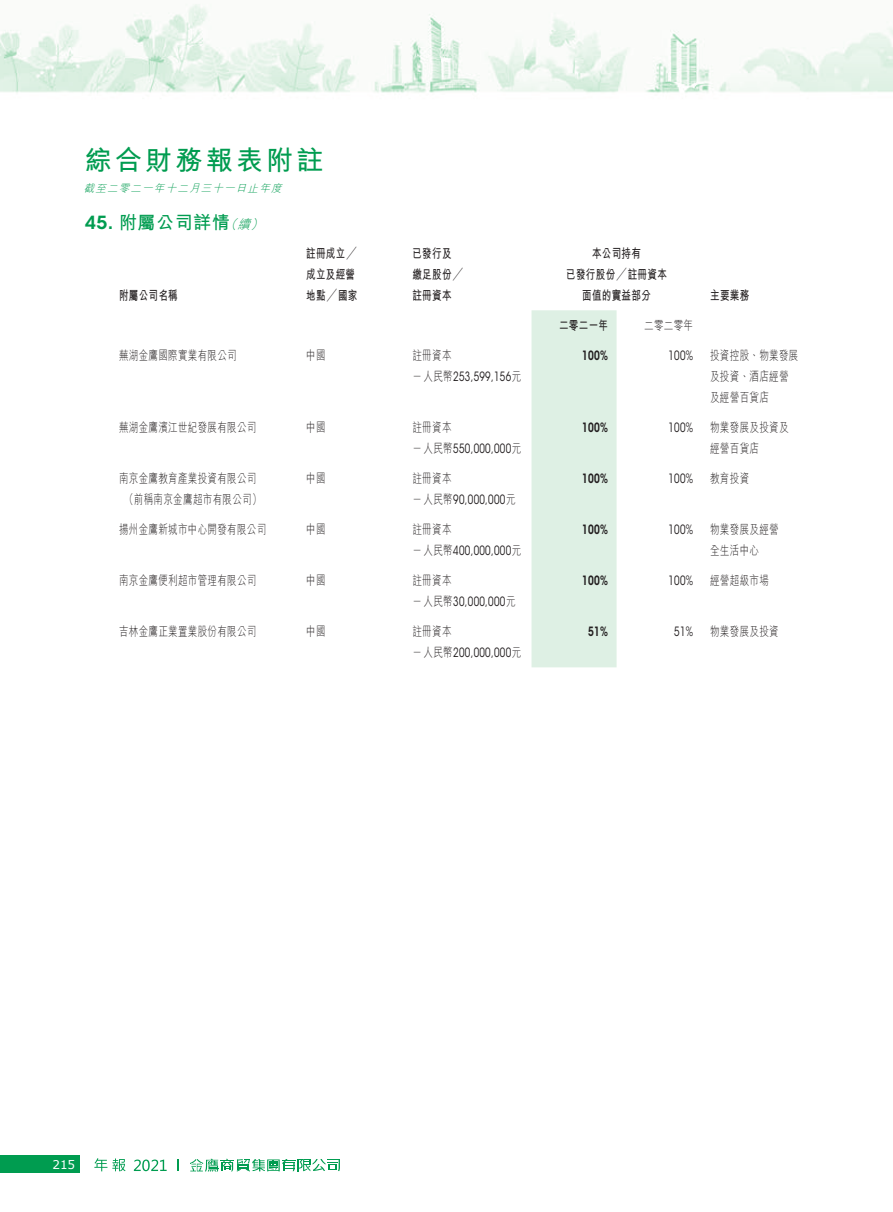
<style>
.page{position:relative;width:893px;height:1212px;background:#fff}
.page>*{position:absolute;margin:0;border:0;box-sizing:border-box;transform-origin:0 0}
.t1{font:700 27px "M Hei HK";letter-spacing:.12em;color:#009c50}
.t2{font:700 18px "M Hei HK";letter-spacing:.03em;color:#009c50}
.t3{font:300 12.75px/21px "M Hei HK";letter-spacing:.03em;color:#231f20;scale:.75 1}
.t4{font:12.75px "ITC Avant Garde Std";letter-spacing:.03em;color:#231f20;scale:.75 1}
.t5{font:700 12.75px/21px "M Hei HK";letter-spacing:.03em;color:#231f20;scale:.75 1}
.t6{font:600 12.75px "ITC Avant Garde Std";letter-spacing:.03em;color:#231f20;scale:.75 1}
.t7{font:italic 300 12.75px "M Hei HK";color:#009c50}
.t8{font:12px "Verdana";color:#fff}
.t9{font:italic 300 10.5px "M Hei HK";color:#009c50}
.s1{font-family:"ITC Avant Garde Std";font-weight:600}
.s2{font-family:"M Hei HK";font-weight:300}
</style>
<div class="page">
<img style="left:0;top:4px;width:893px;height:1169px">
<div style="left:0;top:1155px;width:79px;height:18px;background:#009c50"></div>
<svg style="left:177px;top:1159px;width:1px;height:12px"></svg>
<svg style="left:190px;top:1159px;width:150px;height:13px"></svg>
<svg style="left:94px;top:1158px;width:32px;height:13px"></svg>
<svg style="left:134px;top:1159px;width:33px;height:12px"></svg>
<div style="left:85px;top:145px;width:723px;height:59px;background:#fff"></div>
<div style="left:531px;top:310px;width:86px;height:357px;background:#def0e4"></div>
<h1 class="t1" style="left:85px;top:140px;width:240px">綜合財務報表附註</h1>
<p class="t9" style="left:84px;top:183px;width:202px">截至二零二一年十二月三十一日止年度</p>
<h2 class="t2" style="left:85px;top:209px;width:146px"><span class="s1">45.</span> 附屬公司詳情</h2>
<p class="t7" style="left:237px;top:217px;width:18px">續</p>
<p class="t7" style="left:224px;top:217px;width:18px">（</p>
<p class="t7" style="left:250px;top:217px;width:18px">(</p>
<p class="t5" style="left:119px;top:283px;width:80px">附屬公司名稱</p>
<p class="t3" style="left:119px;top:344px;width:159px">蕪湖金鷹國際實業有限公司</p>
<p class="t3" style="left:119px;top:416px;width:185px">蕪湖金鷹濱江世紀發展有限公司</p>
<p class="t5" style="left:306px;top:241px;width:70px">註冊成立╱成立及經營地點╱國家</p>
<p class="t5" style="left:412px;top:241px;width:68px">已發行及繳足股份╱註冊資本</p>
<p class="t5" style="left:566px;top:241px;width:136px;text-align:center">本公司持有<br>已發行股份╱註冊資本</p>
<p class="t5" style="left:582px;top:283px;width:93px">面值的實益部分</p>
<p class="t3" style="left:644px;top:314px;width:67px">二零二零年</p>
<p class="t5" style="left:559px;top:313px;width:67px">二零二一年</p>
<p class="t5" style="left:710px;top:283px;width:54px">主要業務</p>
<p class="t3" style="left:306px;top:344px;width:27px">中國</p>
<p class="t3" style="left:412px;top:344px;width:54px">註冊資本</p>
<p class="t6" style="left:582px;top:347px;width:36px">100%</p>
<p class="t4" style="left:668px;top:347px;width:34px">100%</p>
<p class="t3" style="left:710px;top:344px;width:119px">投資控股、物業發展</p>
<p class="t4" style="left:412px;top:368px;width:147px"><span class="s2">－人民幣</span>253,599,156<span class="s2">元</span></p>
<p class="t3" style="left:710px;top:365px;width:106px">及投資、酒店經營及經營百貨店</p>
<p class="t3" style="left:306px;top:416px;width:27px">中國</p>
<p class="t3" style="left:412px;top:416px;width:54px">註冊資本</p>
<p class="t6" style="left:582px;top:419px;width:36px">100%</p>
<p class="t4" style="left:668px;top:419px;width:34px">100%</p>
<p class="t3" style="left:710px;top:416px;width:106px">物業發展及投資及</p>
<p class="t4" style="left:412px;top:440px;width:147px"><span class="s2">－人民幣</span>550,000,000<span class="s2">元</span></p>
<p class="t3" style="left:710px;top:437px;width:67px">經營百貨店</p>
<p class="t3" style="left:119px;top:467px;width:192px;text-align:center">南京金鷹教育產業投資有限公司（前稱南京金鷹超市有限公司(</p>
<p class="t3" style="left:710px;top:467px;width:54px">教育投資</p>
<p class="t3" style="left:412px;top:467px;width:54px">註冊資本</p>
<p class="t3" style="left:306px;top:467px;width:27px">中國</p>
<p class="t6" style="left:582px;top:470px;width:36px">100%</p>
<p class="t4" style="left:668px;top:470px;width:34px">100%</p>
<p class="t4" style="left:412px;top:491px;width:139px"><span class="s2">－人民幣</span>90,000,000<span class="s2">元</span></p>
<p class="t3" style="left:119px;top:518px;width:198px">揚州金鷹新城市中心開發有限公司</p>
<p class="t3" style="left:306px;top:518px;width:27px">中國</p>
<p class="t3" style="left:412px;top:518px;width:54px">註冊資本</p>
<p class="t6" style="left:582px;top:521px;width:36px">100%</p>
<p class="t4" style="left:668px;top:521px;width:34px">100%</p>
<p class="t3" style="left:710px;top:518px;width:93px">物業發展及經營</p>
<p class="t4" style="left:412px;top:542px;width:147px"><span class="s2">－人民幣</span>400,000,000<span class="s2">元</span></p>
<p class="t3" style="left:710px;top:539px;width:67px">全生活中心</p>
<p class="t3" style="left:119px;top:569px;width:185px">南京金鷹便利超市管理有限公司</p>
<p class="t3" style="left:306px;top:569px;width:27px">中國</p>
<p class="t3" style="left:412px;top:569px;width:54px">註冊資本</p>
<p class="t6" style="left:582px;top:572px;width:36px">100%</p>
<p class="t4" style="left:668px;top:572px;width:34px">100%</p>
<p class="t3" style="left:710px;top:569px;width:80px">經營超級市場</p>
<p class="t4" style="left:412px;top:593px;width:139px"><span class="s2">－人民幣</span>30,000,000<span class="s2">元</span></p>
<p class="t3" style="left:119px;top:620px;width:185px">吉林金鷹正業置業股份有限公司</p>
<p class="t3" style="left:306px;top:620px;width:27px">中國</p>
<p class="t3" style="left:412px;top:620px;width:54px">註冊資本</p>
<p class="t6" style="left:588px;top:623px;width:28px">51%</p>
<p class="t4" style="left:674px;top:623px;width:27px">51%</p>
<p class="t3" style="left:710px;top:620px;width:93px">物業發展及投資</p>
<p class="t4" style="left:412px;top:644px;width:147px"><span class="s2">－人民幣</span>200,000,000<span class="s2">元</span></p>
<p class="t8" style="left:53px;top:1156px;width:24px">215</p>
</div>
